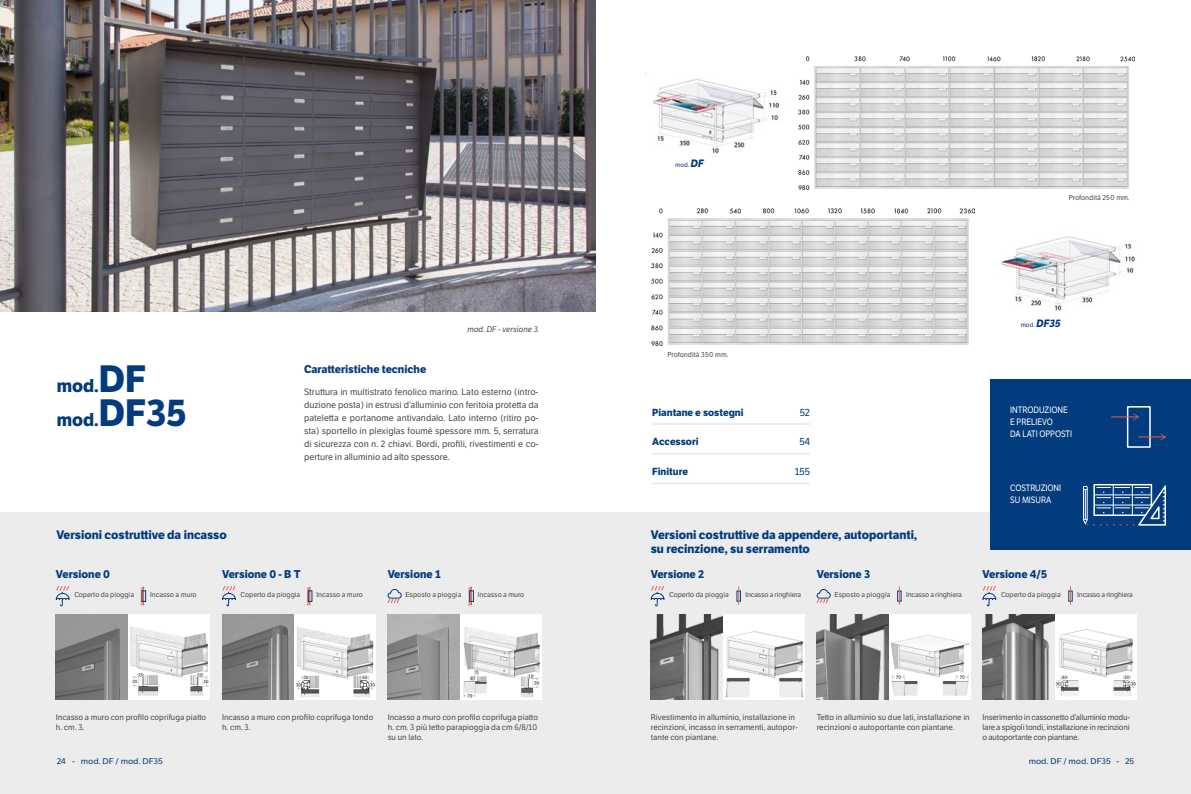
<style>
.page{position:relative;width:1191px;height:794px;background:#fff}
.page>*{position:absolute;margin:0;border:0;box-sizing:border-box;transform-origin:0 0}
.t1{font:700 18px/34.3px "LFT Etica";color:#023b7e}
.t2{font:700 12px/14.4px "LFT Etica";color:#023b7e}
.t3{font:700 11px "LFT Etica";color:#023b7e}
.t4{font:italic 700 10.4px "LFT Etica";color:#023b7e}
.t5{font:700 10px "LFT Etica";color:#023b7e}
.t6{font:10px "LFT Etica";letter-spacing:-.015em;color:#023b7e}
.t7{font:9px/13px "LFT Etica";color:#4a4a49;text-align:justify}
.t8{font:9px/12px "LFT Etica";color:#fff;scale:.89 1}
.t9{font:8px/10px "LFT Etica";color:#4a4a49}
.t10{font:8px "LFT Etica";color:#023b7e;scale:1.11 1}
.t11{font:italic 8px "LFT Etica";color:#4a4a49}
.t12{font:7px "LFT Etica";color:#4a4a49}
.t13{font:7px "LFT Etica";letter-spacing:-.02em;color:#4a4a49}
.t14{font:6.3px "LFT Etica";color:#023b7e}
.s1{font-size:37px}
</style>
<div class="page">
<div style="left:0;top:513px;width:1191px;height:281px;background:#ececec"></div>
<img style="left:222px;top:614px;width:72px;height:85px">
<svg style="left:306px;top:586px;width:5px;height:20px"></svg>
<div style="left:308px;top:590px;width:4px;height:12px;border:1px solid #023b7e"></div>
<svg style="left:222px;top:586px;width:14px;height:20px"></svg>
<div style="left:294px;top:614px;width:82px;height:85px;background:#fff"></div>
<img style="left:296px;top:627px;width:79px;height:71px">
<img style="left:0;top:0;width:595px;height:312px">
<img style="left:388px;top:614px;width:72px;height:85px">
<svg style="left:387px;top:589px;width:15px;height:14px"></svg>
<svg style="left:468px;top:586px;width:4px;height:20px"></svg>
<div style="left:469px;top:590px;width:5px;height:12px;border:1px solid #023b7e"></div>
<div style="left:460px;top:614px;width:82px;height:85px;background:#fff"></div>
<img style="left:463px;top:627px;width:77px;height:71px">
<img style="left:56px;top:614px;width:72px;height:85px">
<svg style="left:140px;top:586px;width:5px;height:20px"></svg>
<div style="left:142px;top:590px;width:4px;height:12px;border:1px solid #023b7e"></div>
<svg style="left:56px;top:586px;width:14px;height:20px"></svg>
<img style="left:128px;top:614px;width:82px;height:85px">
<img style="left:653px;top:79px;width:126px;height:75px">
<img style="left:1001px;top:236px;width:134px;height:75px">
<img style="left:651px;top:209px;width:323px;height:137px">
<img style="left:798px;top:56px;width:337px;height:133px">
<img style="left:816px;top:614px;width:73px;height:85px">
<div style="left:889px;top:614px;width:81px;height:85px;background:#fff"></div>
<img style="left:891px;top:635px;width:79px;height:61px">
<svg style="left:816px;top:589px;width:15px;height:14px"></svg>
<div style="left:897px;top:590px;width:4px;height:11px;border:1px solid #023b7e"></div>
<svg style="left:899px;top:586px;width:1px;height:18px"></svg>
<img style="left:651px;top:614px;width:72px;height:85px">
<div style="left:723px;top:614px;width:82px;height:85px;background:#fff"></div>
<img style="left:725px;top:631px;width:79px;height:67px">
<svg style="left:650px;top:586px;width:14px;height:20px"></svg>
<div style="left:736px;top:590px;width:5px;height:11px;border:1px solid #023b7e"></div>
<svg style="left:738px;top:586px;width:1px;height:18px"></svg>
<img style="left:982px;top:614px;width:73px;height:85px">
<div style="left:1055px;top:614px;width:81px;height:85px;background:#fff"></div>
<img style="left:1055px;top:629px;width:81px;height:68px">
<svg style="left:982px;top:586px;width:14px;height:20px"></svg>
<div style="left:1068px;top:590px;width:4px;height:11px;border:1px solid #023b7e"></div>
<svg style="left:1070px;top:586px;width:1px;height:18px"></svg>
<div style="left:990px;top:380px;width:201px;height:170px;background:#023b7e"></div>
<svg style="left:1083px;top:484px;width:83px;height:41px"></svg>
<div style="left:1126px;top:406px;width:24px;height:42px;background:#023b7e;border:2px solid #fff"></div>
<svg style="left:1111px;top:413px;width:27px;height:7px"></svg>
<svg style="left:1138px;top:433px;width:28px;height:7px"></svg>
<hr style="left:652px;top:423px;width:158px;height:2px;background:#ececec">
<hr style="left:652px;top:453px;width:158px;height:2px;background:#ececec">
<hr style="left:652px;top:482px;width:158px;height:2px;background:#ececec">
<h3 class="t4" style="left:691px;top:157px;width:14px">DF</h3>
<p class="t14" style="left:675px;top:161px;width:16px">mod.</p>
<p class="t12" style="left:1068px;top:193px;width:62px">Profondità 250 mm.</p>
<h1 class="t1" style="left:57px;top:368px;width:131px">mod.<span class="s1">DF </span>mod.<span class="s1">DF35</span></h1>
<p class="t11" style="left:467px;top:324px;width:74px">mod. DF - versione 3.</p>
<h3 class="t3" style="left:304px;top:362px;width:124px">Caratteristiche tecniche</h3>
<p class="t7" style="left:304px;top:385px;width:236px">Struttura in multistrato fenolico marino. Lato esterno (intro&shy;duzione posta) in estrusi d’alluminio con feritoia protetta da pateletta e portanome antivandalo. Lato interno (ritiro po&shy;sta) sportello in plexiglas foumé spessore mm. 5, serratura di sicurezza con n. 2 chiavi. Bordi, profili, rivestimenti e co&shy;perture in alluminio ad alto spessore.</p>
<p class="t12" style="left:667px;top:350px;width:62px">Profondità 350 mm.</p>
<p class="t5" style="left:652px;top:406px;width:93px">Piantane e sostegni</p>
<p class="t5" style="left:652px;top:435px;width:48px">Accessori</p>
<p class="t5" style="left:652px;top:465px;width:37px">Finiture</p>
<p class="t6" style="left:800px;top:406px;width:12px">52</p>
<p class="t6" style="left:799px;top:436px;width:12px">54</p>
<p class="t6" style="left:794px;top:465px;width:17px">155</p>
<h2 class="t2" style="left:56px;top:527px;width:172px">Versioni costruttive da incasso</h2>
<h2 class="t2" style="left:651px;top:527px;width:268px">Versioni costruttive da appendere, autoportanti, su recinzione, su serramento</h2>
<h3 class="t3" style="left:56px;top:568px;width:56px">Versione 0</h3>
<p class="t12" style="left:74px;top:591px;width:61px">Coperto da pioggia</p>
<p class="t12" style="left:150px;top:591px;width:48px">Incasso a muro</p>
<h3 class="t3" style="left:222px;top:568px;width:80px">Versione 0 - B T</h3>
<p class="t12" style="left:241px;top:591px;width:61px">Coperto da pioggia</p>
<p class="t12" style="left:316px;top:591px;width:48px">Incasso a muro</p>
<h3 class="t3" style="left:388px;top:568px;width:55px">Versione 1</h3>
<p class="t12" style="left:405px;top:591px;width:57px">Esposto a pioggia</p>
<p class="t12" style="left:478px;top:591px;width:48px">Incasso a muro</p>
<h3 class="t3" style="left:651px;top:568px;width:55px">Versione 2</h3>
<p class="t12" style="left:669px;top:591px;width:61px">Coperto da pioggia</p>
<p class="t13" style="left:745px;top:591px;width:57px">Incasso a ringhiera</p>
<h3 class="t3" style="left:816px;top:568px;width:55px">Versione 3</h3>
<p class="t12" style="left:834px;top:591px;width:57px">Esposto a pioggia</p>
<p class="t13" style="left:906px;top:591px;width:57px">Incasso a ringhiera</p>
<h3 class="t4" style="left:1036px;top:317px;width:26px">DF35</h3>
<p class="t14" style="left:1020px;top:321px;width:16px">mod.</p>
<p class="t8" style="left:1010px;top:404px;width:71px">INTRODUZIONE<br>E PRELIEVO<br>DA LATI OPPOSTI</p>
<p class="t8" style="left:1010px;top:482px;width:59px">COSTRUZIONI<br>SU MISURA</p>
<h3 class="t3" style="left:982px;top:568px;width:66px">Versione 4/5</h3>
<p class="t12" style="left:1001px;top:591px;width:61px">Coperto da pioggia</p>
<p class="t13" style="left:1077px;top:591px;width:57px">Incasso a ringhiera</p>
<p class="t9" style="left:56px;top:712px;width:152px">Incasso a muro con profilo coprifuga piatto h. cm. 3.</p>
<p class="t9" style="left:222px;top:712px;width:153px">Incasso a muro con profilo coprifuga tondo h. cm. 3.</p>
<p class="t9" style="left:388px;top:712px;width:152px;text-align:justify">Incasso a muro con profilo coprifuga piatto h. cm. 3 più tetto parapioggia da cm 6/8/10 su un lato.</p>
<p class="t9" style="left:651px;top:712px;width:148px">Rivestimento in alluminio, installazione in recinzioni, incasso in serramenti, autopor&shy;tante con piantane.</p>
<p class="t9" style="left:816px;top:712px;width:155px">Tetto in alluminio su due lati, installazione in recinzioni o autoportante con piantane.</p>
<p class="t9" style="left:982px;top:712px;width:149px;text-align:justify">Inserimento in cassonetto d’alluminio modu&shy;lare a spigoli tondi, installazione in recinzioni o autoportante con piantane.</p>
<p class="t10" style="left:72px;top:756px;width:83px">- mod. DF / mod. DF35</p>
<p class="t10" style="left:1028px;top:756px;width:83px">mod. DF / mod. DF35 -</p>
<p class="t10" style="left:57px;top:756px;width:10px">24</p>
<p class="t10" style="left:1125px;top:756px;width:10px">25</p>
</div>
